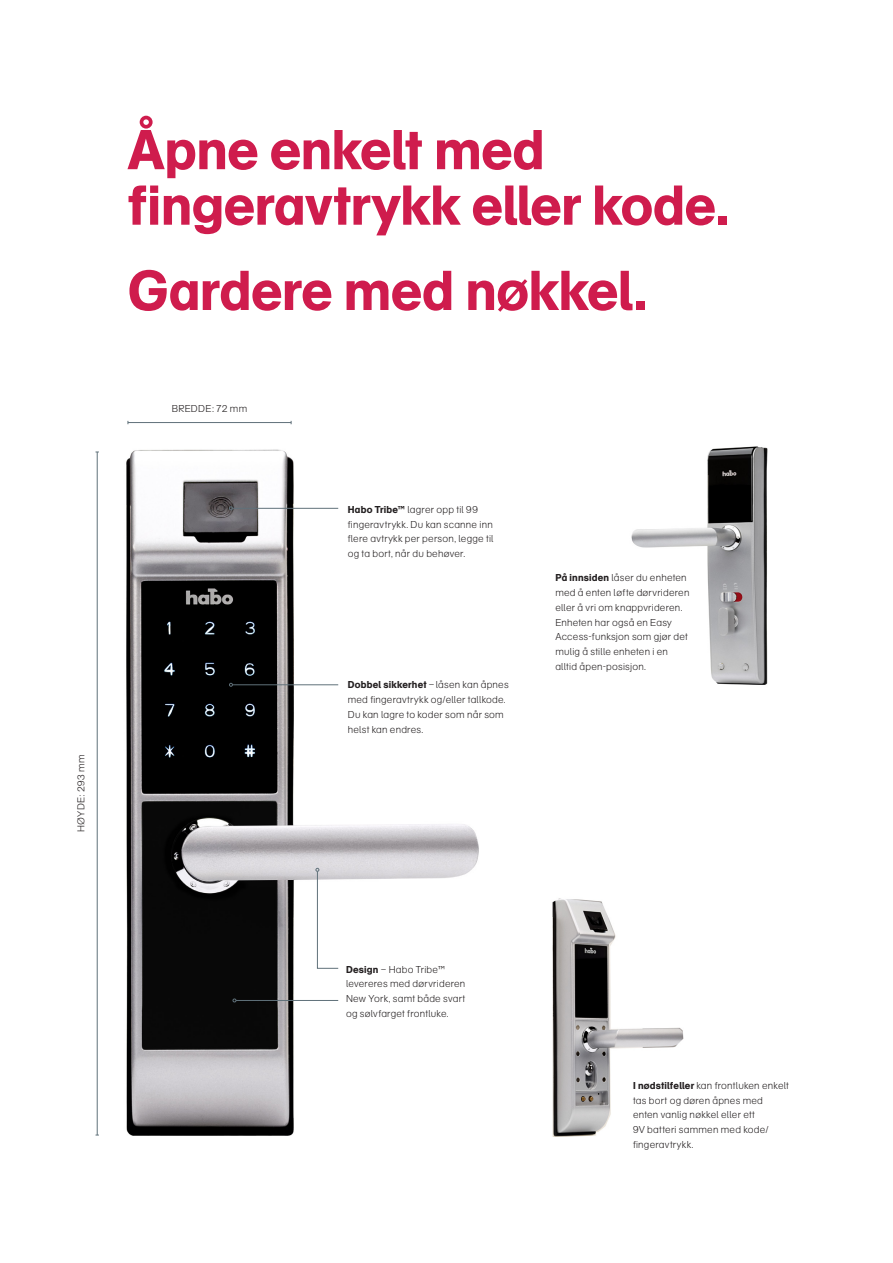
<style>
.page{position:relative;width:893px;height:1263px;background:#fff}
.page>*{position:absolute;margin:0;border:0;box-sizing:border-box;transform-origin:0 0}
.t1{font:700 55.5px/55.5px "AG Schoolbk BQ For Habo";letter-spacing:-.005em;color:#cf1c4d}
.t2{font:300 9.9px/14.9px "AG Schoolbk BQ For Habo";letter-spacing:.02em;color:#231f20}
.t3{font:300 9.9px "AG Schoolbk BQ For Habo";letter-spacing:.04em;color:#231f20}
.s1{font-weight:700}
</style>
<div class="page">
<img style="left:126px;top:449px;width:353px;height:687px">
<hr style="left:232px;top:508px;width:106px;height:1px;background:#60717a">
<svg style="left:229px;top:506px;width:4px;height:4px"></svg>
<hr style="left:232px;top:684px;width:106px;height:1px;background:#60717a">
<svg style="left:229px;top:683px;width:4px;height:4px"></svg>
<hr style="left:236px;top:1000px;width:102px;height:1px;background:#60717a">
<svg style="left:233px;top:998px;width:3px;height:4px"></svg>
<svg style="left:316px;top:868px;width:23px;height:101px"></svg>
<hr style="left:97px;top:452px;width:1px;height:683px;background:#60717a">
<img style="left:631px;top:446px;width:137px;height:239px">
<img style="left:552px;top:898px;width:132px;height:239px">
<hr style="left:128px;top:422px;width:163px;height:1px;background:#60717a">
<p class="t3" style="left:75px;top:832px;width:79px;rotate:-90deg">HØYDE: 293 mm</p>
<h1 class="t1" style="left:128px;top:121px;width:603px">Åpne enkelt med fingeravtrykk eller kode.</h1>
<h1 class="t1" style="left:128px;top:262px;width:521px">Gardere med nøkkel.</h1>
<p class="t2" style="left:172px;top:401px;width:77px">BREDDE: 72 mm</p>
<p class="t2" style="left:348px;top:502px;width:147px"><span class="s1">Habo Tribe™</span> lagrer opp til 99 fingeravtrykk. Du kan scanne inn flere avtrykk per person, legge til og ta bort, når du behøver.</p>
<p class="t2" style="left:348px;top:677px;width:162px"><span class="s1">Dobbel sikkerhet</span> –låsen kan åpnes med fingeravtrykk og/eller tallkode.<br>Du kan lagre to koder som når som helst kan endres.</p>
<p class="t2" style="left:555px;top:570px;width:136px"><span class="s1">På innsiden</span> låser du enheten med å enten løfte dørvrideren eller å vri om knappvrideren.<br>Enheten har også en Easy<br>Access-funksjon som gjør det mulig å stille enheten i en alltid åpen-posisjon.</p>
<p class="t2" style="left:346px;top:961px;width:121px"><span class="s1">Design</span> – Habo Tribe™ levereres med dørvrideren<br>New York, samt både svart og sølvfarget frontluke.</p>
<p class="t2" style="left:633px;top:1078px;width:157px"><span class="s1">I nødstilfeller</span> kan frontluken enkelt tas bort og døren åpnes med enten vanlig nøkkel eller ett<br>9V batteri sammen med kode/ fingeravtrykk.</p>
</div>
